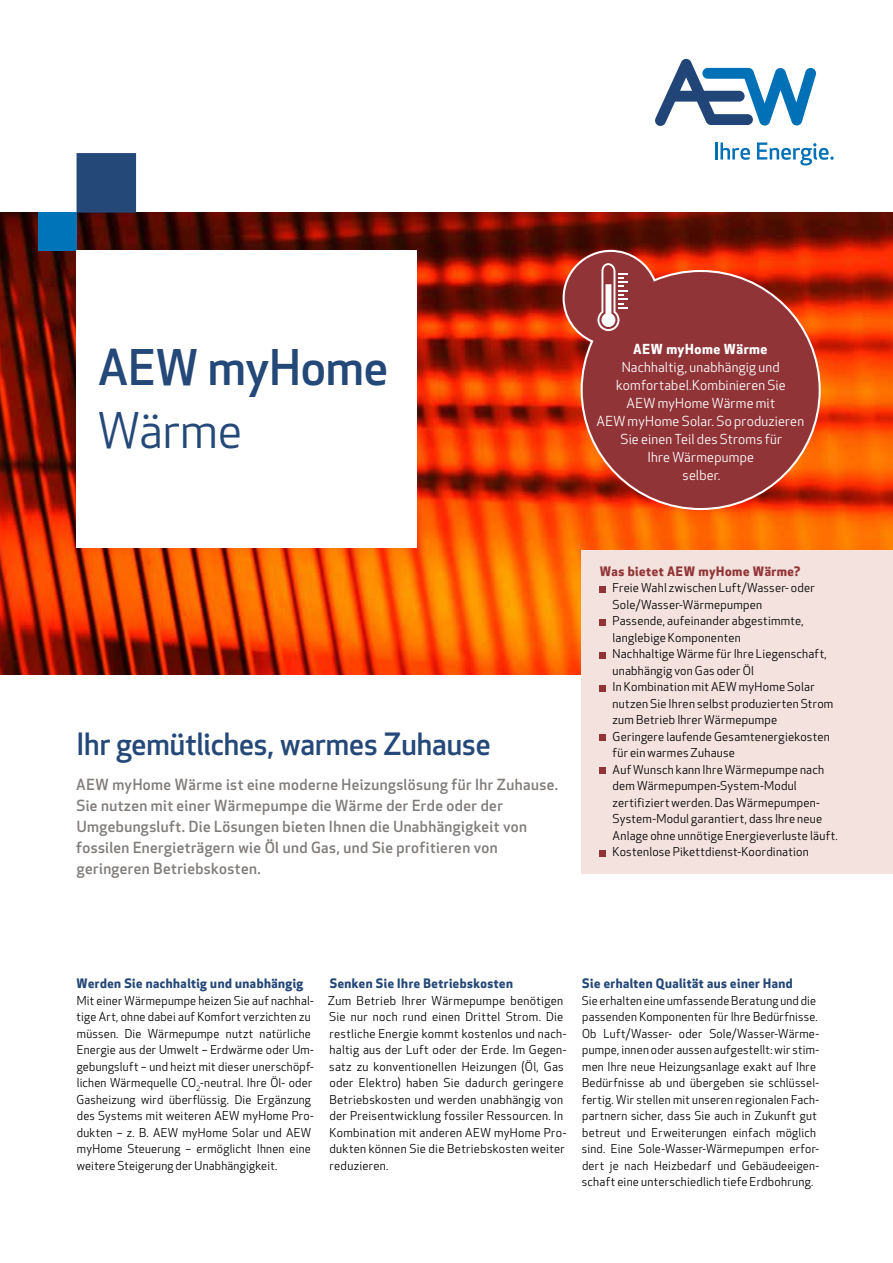
<style>
.page{position:relative;width:893px;height:1263px;background:#fff}
.page>*{position:absolute;margin:0;border:0;box-sizing:border-box;transform-origin:0 0}
.t1{font:500 48px "Apex New";color:#244878}
.t2{font:48px "Apex New";letter-spacing:-.005em;color:#244878}
.t3{font:500 30px "Apex New";letter-spacing:-.005em;color:#244878}
.t4{font:500 15px/21px "Apex New";letter-spacing:.03em;color:#7f7c7a}
.t5{font:13.5px/18px "Apex New";letter-spacing:.015em;color:#fff;text-align:center}
.t6{font:700 13.5px "Apex New";letter-spacing:.04em;color:#fff}
.t7{font:700 12.75px "Apex New";letter-spacing:.04em;color:#244878}
.t8{font:700 12.75px "Apex New";letter-spacing:.045em;color:#913437}
.t9{font:12px/16.5px "Apex New";letter-spacing:.02em;color:#000}
</style>
<div class="page">
<img style="left:0;top:213px;width:893px;height:462px">
<div style="left:77px;top:153px;width:59px;height:60px;background:#244878;border:2px solid #244878"></div>
<div style="left:38px;top:213px;width:39px;height:38px;background:#0074b8"></div>
<svg style="left:655px;top:59px;width:162px;height:67px"></svg>
<svg style="left:715px;top:142px;width:35px;height:18px"></svg>
<svg style="left:757px;top:142px;width:77px;height:23px"></svg>
<div style="left:77px;top:250px;width:340px;height:297px;background:#fff"></div>
<div style="left:582px;top:550px;width:311px;height:324px;background:#f3e2dd"></div>
<svg style="left:600px;top:586px;width:6px;height:6px"></svg>
<svg style="left:600px;top:619px;width:6px;height:6px"></svg>
<svg style="left:600px;top:652px;width:6px;height:6px"></svg>
<svg style="left:600px;top:685px;width:6px;height:6px"></svg>
<svg style="left:600px;top:735px;width:6px;height:6px"></svg>
<svg style="left:600px;top:768px;width:6px;height:6px"></svg>
<svg style="left:600px;top:850px;width:6px;height:6px"></svg>
<svg style="left:561px;top:249px;width:261px;height:262px;background:#a7382d"></svg>
<svg style="left:597px;top:263px;width:31px;height:68px"></svg>
<h1 class="t1" style="left:98px;top:340px;width:292px">AEW myHome</h1>
<h1 class="t2" style="left:98px;top:404px;width:146px">Wärme</h1>
<h2 class="t3" style="left:77px;top:727px;width:416px">Ihr gemütliches, warmes Zuhause</h2>
<p class="t4" style="left:76px;top:775px;width:483px">AEW myHome Wärme ist eine moderne Heizungslösung für Ihr Zuhause.<br>Sie nutzen mit einer Wärmepumpe die Wärme der Erde oder der Umgebungsluft. Die Lösungen bieten Ihnen die Unabhängigkeit von fossilen Energieträgern wie Öl und Gas, und Sie profitieren von geringeren Betriebskosten.</p>
<p class="t6" style="left:633px;top:341px;width:136px">AEW myHome Wärme</p>
<p class="t5" style="left:596px;top:359px;width:209px">Nachhaltig, unabhängig und komfortabel.Kombinieren Sie<br>AEW myHome Wärme mit<br>AEW myHome Solar. So produzieren<br>Sie einen Teil des Stroms für<br>Ihre Wärmepumpe<br>selber.</p>
<p class="t8" style="left:600px;top:563px;width:202px">Was bietet AEW myHome Wärme?</p>
<p class="t9" style="left:613px;top:580px;width:227px">Freie Wahl zwischen Luft/Wasser- oder Sole/Wasser-Wärmepumpen<br>Passende, aufeinander abgestimmte, langlebige Komponenten<br>Nachhaltige Wärme für Ihre Liegenschaft, unabhängig von Gas oder Öl<br>In Kombination mit AEW myHome Solar nutzen Sie Ihren selbst produzierten Strom zum Betrieb Ihrer Wärmepumpe<br>Geringere laufende Gesamtenergiekosten für ein warmes Zuhause<br>Auf Wunsch kann Ihre Wärmepumpe nach dem Wärmepumpen-System-Modul zertifiziert werden. Das Wärmepumpen-System-Modul garantiert, dass Ihre neue Anlage ohne unnötige Energieverluste läuft.<br>Kostenlose Pikettdienst-Koordination</p>
<p class="t7" style="left:77px;top:976px;width:228px">Werden Sie nachhaltig und unabhängig</p>
<p class="t9" style="left:77px;top:992px;width:239px">Mit einer Wärmepumpe heizen Sie auf nachhal&shy;tige Art, ohne dabei auf Komfort verzichten zu müssen. Die Wärmepumpe nutzt natürliche Energie aus der Umwelt – Erdwärme oder Um&shy;gebungsluft – und heizt mit dieser unerschöpf&shy;lichen Wärmequelle CO<sub>2</sub>-neutral. Ihre Öl- oder Gasheizung wird überflüssig. Die Ergänzung des Systems mit weiteren AEW myHome Pro&shy;dukten – z. B. AEW myHome Solar und AEW myHome Steuerung – ermöglicht Ihnen eine weitere Steigerung der Unabhängigkeit.</p>
<p class="t7" style="left:330px;top:976px;width:185px">Senken Sie Ihre Betriebskosten</p>
<p class="t9" style="left:328px;top:992px;width:240px">Zum Betrieb Ihrer Wärmepumpe benötigen Sie nur noch rund einen Drittel Strom. Die restliche Energie kommt kostenlos und nach&shy;haltig aus der Luft oder der Erde. Im Gegen&shy;satz zu konventionellen Heizungen (Öl, Gas oder Elektro) haben Sie dadurch geringere Betriebskosten und werden unabhängig von der Preisentwicklung fossiler Ressourcen. In Kombination mit anderen AEW myHome Pro&shy;dukten können Sie die Betriebskosten weiter reduzieren.</p>
<p class="t7" style="left:582px;top:976px;width:212px">Sie erhalten Qualität aus einer Hand</p>
<p class="t9" style="left:582px;top:992px;width:239px">Sie erhalten eine umfassende Beratung und die passenden Komponenten für Ihre Bedürfnisse.<br>Ob Luft/Wasser- oder Sole/Wasser-Wärme&shy;pumpe, innen oder aussen aufgestellt: wir stim&shy;men Ihre neue Heizungsanlage exakt auf Ihre Bedürfnisse ab und übergeben sie schlüssel&shy;fertig. Wir stellen mit unseren regionalen Fach&shy;partnern sicher, dass Sie auch in Zukunft gut betreut und Erweiterungen einfach möglich sind. Eine Sole-Wasser-Wärmepumpen erfor&shy;dert je nach Heizbedarf und Gebäudeeigen&shy;schaft eine unterschiedlich tiefe Erdbohrung.</p>
</div>
